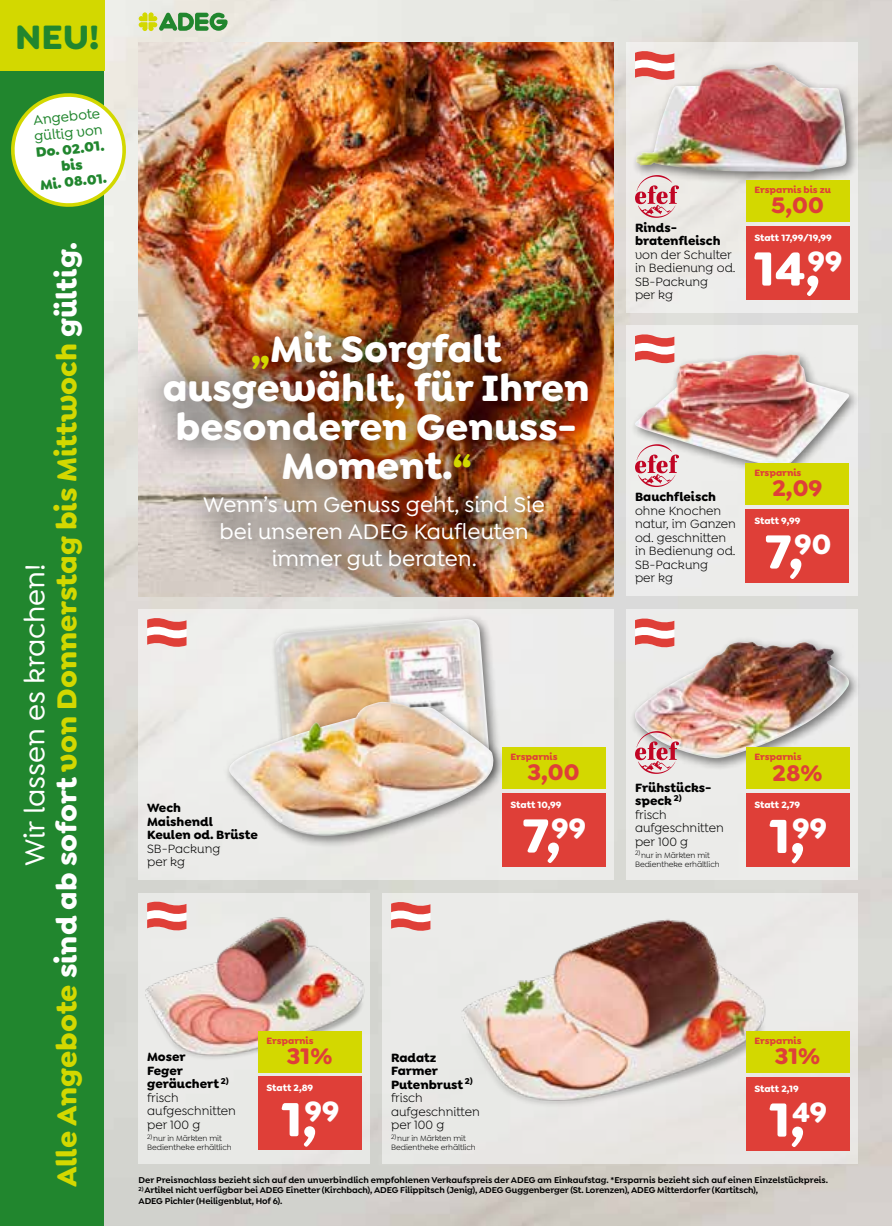
<style>
.page{position:relative;width:893px;height:1226px;background:#fff}
.page>*{position:absolute;margin:0;border:0;box-sizing:border-box;transform-origin:0 0}
.t1{font:700 51px "Goldplay Alt";color:#fff}
.t2{font:700 39px/39px "Goldplay Alt";color:#fff;text-align:center}
.t3{font:700 36px "Goldplay Alt";color:#21862e}
.t4{font:700 29.1px/32.1px "Goldplay Alt";color:#d3d800;text-align:center}
.t5{font:700 24px "Goldplay Alt";color:#df3f38}
.t6{font:500 22.5px/27px "Goldplay Alt";color:#fff;text-align:center}
.t7{font:900 14.4px/16.4px "Goldplay Alt";color:#21862e;text-align:center}
.t8{font:500 14.4px/16.4px "Goldplay Alt";color:#21862e}
.t9{font:12.75px/13.5px "Goldplay Alt";color:#000}
.t10{font:700 12.75px/13.5px "Goldplay Alt";color:#000}
.t11{font:700 9.75px "Goldplay Alt";color:#fff}
.t12{font:700 9.75px "Goldplay Alt";color:#df3f38}
.t13{font:600 9px/10.5px "Goldplay Alt";letter-spacing:-.01em;color:#000}
.t14{font:8.25px/9px "Goldplay Alt";letter-spacing:-.01em;color:#000}
.s1{font-weight:500;color:#fff}
.s2{color:#fff}
.s3{color:#d3d800}
.s4{font-weight:700}
</style>
<div class="page">
<img style="left:104px;top:0;width:787px;height:1225px">
<div style="left:626px;top:42px;width:231px;height:270px;background:#edebe7"></div>
<div style="left:626px;top:326px;width:231px;height:270px;background:#ececeb"></div>
<div style="left:626px;top:609px;width:231px;height:270px;background:#ececea"></div>
<div style="left:382px;top:893px;width:475px;height:270px;background:#eae9e7"></div>
<div style="left:139px;top:893px;width:231px;height:270px;background:#e8e9e6"></div>
<div style="left:139px;top:609px;width:474px;height:270px;background:#ececea"></div>
<svg style="left:139px;top:12px;width:88px;height:19px;background:#8ab86e"></svg>
<img style="left:139px;top:42px;width:474px;height:554px">
<img style="left:134px;top:303px;width:483px;height:207px">
<img style="left:176px;top:467px;width:395px;height:132px">
<div style="left:0;top:0;width:104px;height:1225px;background:#21862e"></div>
<svg style="left:11px;top:89px;width:119px;height:120px"></svg>
<div style="left:0;top:0;width:105px;height:70px;background:#d3d800"></div>
<div style="left:629px;top:348px;width:231px;height:132px;background:#000;opacity:.5"></div>
<img style="left:635px;top:354px;width:214px;height:116px">
<img style="left:462px;top:919px;width:307px;height:186px">
<img style="left:145px;top:914px;width:220px;height:145px">
<div style="left:629px;top:636px;width:231px;height:134px;background:#000;opacity:.5"></div>
<img style="left:635px;top:641px;width:214px;height:117px">
<div style="left:269px;top:613px;width:232px;height:187px;background:#000;opacity:.5"></div>
<img style="left:275px;top:619px;width:215px;height:76px">
<div style="left:223px;top:695px;width:282px;height:153px;background:#000;opacity:.5"></div>
<img style="left:229px;top:701px;width:264px;height:135px">
<div style="left:630px;top:59px;width:228px;height:125px;background:#000;opacity:.5"></div>
<img style="left:635px;top:64px;width:211px;height:108px">
<svg style="left:635px;top:334px;width:39px;height:30px"></svg>
<div style="left:745px;top:509px;width:104px;height:73px;background:#df3f38"></div>
<div style="left:745px;top:463px;width:104px;height:41px;background:#d3d800"></div>
<svg style="left:635px;top:444px;width:44px;height:43px"></svg>
<svg style="left:147px;top:618px;width:39px;height:29px"></svg>
<div style="left:502px;top:792px;width:103px;height:74px;background:#df3f38"></div>
<div style="left:502px;top:747px;width:103px;height:41px;background:#d3d800"></div>
<svg style="left:391px;top:902px;width:39px;height:29px"></svg>
<div style="left:745px;top:1076px;width:104px;height:74px;background:#df3f38"></div>
<div style="left:745px;top:1031px;width:104px;height:41px;background:#d3d800"></div>
<svg style="left:147px;top:901px;width:39px;height:30px"></svg>
<div style="left:258px;top:1076px;width:103px;height:73px;background:#df3f38"></div>
<div style="left:258px;top:1030px;width:103px;height:42px;background:#d3d800"></div>
<div style="left:745px;top:793px;width:104px;height:73px;background:#df3f38"></div>
<div style="left:745px;top:747px;width:104px;height:42px;background:#d3d800"></div>
<svg style="left:635px;top:731px;width:44px;height:42px"></svg>
<svg style="left:635px;top:618px;width:39px;height:30px"></svg>
<svg style="left:635px;top:51px;width:39px;height:29px"></svg>
<svg style="left:635px;top:175px;width:44px;height:43px"></svg>
<div style="left:745px;top:226px;width:104px;height:73px;background:#df3f38"></div>
<div style="left:745px;top:180px;width:104px;height:42px;background:#d3d800"></div>
<h3 class="t3" style="left:15px;top:14px;width:86px">NEU!</h3>
<h3 class="t8" style="left:32px;top:112px;width:70px;rotate:-6deg">Angebote gültig von</h3>
<h3 class="t7" style="left:35px;top:144px;width:70px;rotate:-6deg">Do. 02.01. bis<br>Mi. 08.01.</h3>
<h3 class="t4" style="left:18px;top:1187px;width:946px;rotate:-90deg"><span class="s1">Wir lassen es krachen!<br></span>Alle Angebote <span class="s2">sind ab sofort</span> von Donnerstag bis Mittwoch <span class="s2">gültig.</span></h3>
<p class="t12" style="left:754px;top:183px;width:78px">Ersparnis bis zu</p>
<h2 class="t2" style="left:163px;top:329px;width:428px"><span class="s3">„</span>Mit Sorgfalt ausgewählt, für Ihren besonderen Genuss-<br>Moment.<span class="s3">“</span></h2>
<h3 class="t6" style="left:203px;top:491px;width:343px">Wenn’s um Genuss geht, sind Sie bei unseren ADEG Kaufleuten immer gut beraten.</h3>
<h3 class="t10" style="left:635px;top:220px;width:87px">Rinds&shy;bratenfleisch</h3>
<h3 class="t9" style="left:635px;top:248px;width:102px">von der Schulter in Bedienung od.<br>SB-Packung<br>per kg</h3>
<h3 class="t5" style="left:771px;top:189px;width:54px">5,00</h3>
<p class="t11" style="left:754px;top:231px;width:79px">Statt 17,99/19,99</p>
<h1 class="t1" style="left:754px;top:235px;width:90px">14,<sup>99</sup></h1>
<h3 class="t10" style="left:635px;top:490px;width:82px">Bauchfleisch</h3>
<h3 class="t9" style="left:635px;top:503px;width:102px">ohne Knochen natur, im Ganzen od. geschnitten in Bedienung od.<br>SB-Packung<br>per kg</h3>
<p class="t12" style="left:754px;top:466px;width:49px">Ersparnis</p>
<h3 class="t5" style="left:772px;top:472px;width:52px">2,09</h3>
<p class="t11" style="left:754px;top:514px;width:48px">Statt 9,99</p>
<h1 class="t1" style="left:765px;top:518px;width:68px">7,<sup>90</sup></h1>
<h3 class="t10" style="left:147px;top:800px;width:112px">Wech<br>Maishendl<br>Keulen od. Brüste</h3>
<h3 class="t9" style="left:147px;top:841px;width:75px">SB-Packung per kg</h3>
<p class="t12" style="left:510px;top:750px;width:49px">Ersparnis</p>
<p class="t12" style="left:754px;top:750px;width:49px">Ersparnis</p>
<h3 class="t5" style="left:527px;top:756px;width:54px">3,00</h3>
<p class="t11" style="left:510px;top:798px;width:53px">Statt 10,99</p>
<h1 class="t1" style="left:523px;top:802px;width:65px">7,<sup>99</sup></h1>
<h3 class="t9" style="left:635px;top:780px;width:90px"><span class="s4">Frühstücks&shy;speck</span> <sup>2)<br></sup>frisch aufgeschnitten per 100 g</h3>
<p class="t14" style="left:635px;top:850px;width:86px"><sup>2)</sup>nur in Märkten mit<br>Bedientheke erhältlich</p>
<h3 class="t5" style="left:772px;top:757px;width:52px">28%</h3>
<p class="t11" style="left:754px;top:798px;width:47px">Statt 2,79</p>
<h1 class="t1" style="left:769px;top:802px;width:59px">1,<sup>99</sup></h1>
<h3 class="t9" style="left:147px;top:1050px;width:90px"><span class="s4">Moser<br>Feger geräuchert</span> <sup>2) </sup>frisch aufgeschnitten per 100 g</h3>
<p class="t14" style="left:147px;top:1133px;width:86px"><sup>2)</sup>nur in Märkten mit<br>Bedientheke erhältlich</p>
<p class="t12" style="left:266px;top:1033px;width:49px">Ersparnis</p>
<h3 class="t5" style="left:287px;top:1040px;width:47px">31%</h3>
<p class="t11" style="left:266px;top:1081px;width:48px">Statt 2,89</p>
<h1 class="t1" style="left:282px;top:1085px;width:59px">1,<sup>99</sup></h1>
<h3 class="t9" style="left:391px;top:1050px;width:90px"><span class="s4">Radatz<br>Farmer<br>Putenbrust</span> <sup>2) </sup>frisch aufgeschnitten per 100 g</h3>
<p class="t14" style="left:391px;top:1133px;width:86px"><sup>2)</sup>nur in Märkten mit<br>Bedientheke erhältlich</p>
<p class="t12" style="left:754px;top:1034px;width:49px">Ersparnis</p>
<h3 class="t5" style="left:774px;top:1040px;width:47px">31%</h3>
<p class="t11" style="left:754px;top:1081px;width:46px">Statt 2,19</p>
<h1 class="t1" style="left:769px;top:1086px;width:59px">1,<sup>49</sup></h1>
<p class="t13" style="left:139px;top:1174px;width:691px">Der Preisnachlass bezieht sich auf den unverbindlich empfohlenen Verkaufspreis der ADEG am Einkaufstag. *Ersparnis bezieht sich auf einen Einzelstückpreis.<br><sup>2)</sup>Artikel nicht verfügbar bei ADEG Einetter (Kirchbach), ADEG Filippitsch (Jenig), ADEG Guggenberger (St. Lorenzen), ADEG Mitterdorfer (Kartitsch),<br>ADEG Pichler (Heiligenblut, Hof 6).</p>
</div>
